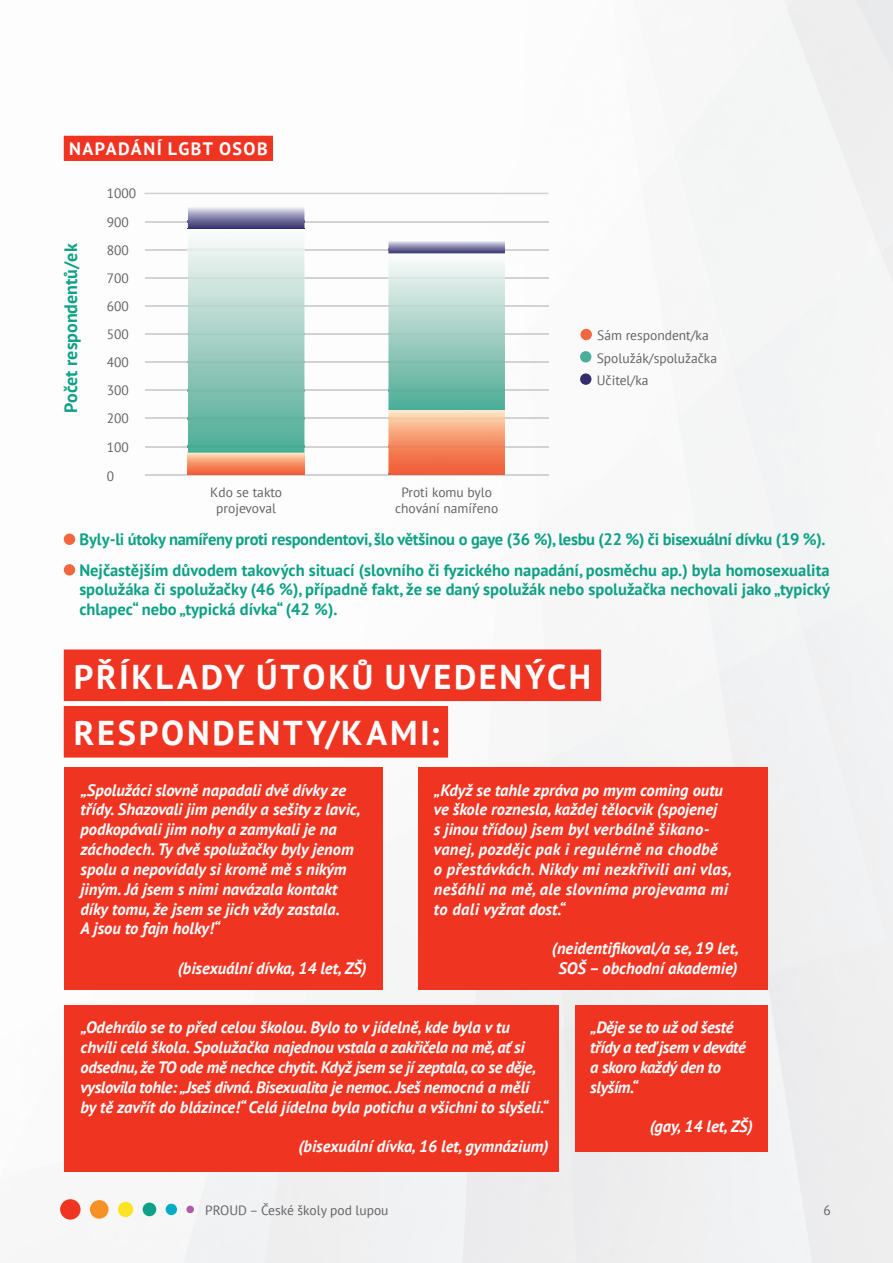
<style>
.page{position:relative;width:893px;height:1263px;background:#fff}
.page>*{position:absolute;margin:0;border:0;box-sizing:border-box;transform-origin:0 0}
.t1{font:700 34.35px/56.6px "PT Sans";letter-spacing:.08em;color:#fff}
.t2{font:700 18px "PT Sans";color:#0ea186}
.t3{font:700 18px "PT Sans";letter-spacing:.08em;color:#fff}
.t4{font:italic 700 16.5px/19.8px "PT Sans";color:#fff}
.t5{font:italic 700 16.5px/19.8px "PT Sans";letter-spacing:-.02em;color:#fff}
.t6{font:700 16.5px/30.6px "PT Sans";color:#0ea186}
.t7{font:italic 700 16.5px/19.8px "PT Sans";letter-spacing:.02em;color:#fff}
.t8{font:13.5px/22.4px "PT Sans";color:#636366;text-align:center}
</style>
<div class="page">
<img style="left:60px;top:210px;width:150px;height:1053px">
<img style="left:263px;top:210px;width:105px;height:1053px">
<img style="left:367px;top:263px;width:53px;height:1000px">
<div style="left:60px;top:1199px;width:21px;height:20px;background:#ef3522;border-radius:50%"></div>
<div style="left:90px;top:1200px;width:19px;height:19px;background:#f69225;border-radius:50%"></div>
<div style="left:118px;top:1202px;width:15px;height:15px;background:#fbe423;border-radius:50%"></div>
<div style="left:143px;top:1202px;width:13px;height:14px;background:#0ea186;border-radius:50%"></div>
<div style="left:186px;top:1205px;width:8px;height:8px;background:#ad5da5;border-radius:50%"></div>
<div style="left:64px;top:767px;width:319px;height:223px;background:#ef3522"></div>
<div style="left:64px;top:1005px;width:495px;height:167px;background:#ef3522"></div>
<div style="left:575px;top:1005px;width:193px;height:147px;background:#ef3522"></div>
<div style="left:419px;top:767px;width:349px;height:223px;background:#ef3522"></div>
<hr style="left:145px;top:474px;width:404px;height:1px;background:#d1d2d4">
<hr style="left:145px;top:446px;width:404px;height:1px;background:#d1d2d4">
<hr style="left:145px;top:418px;width:404px;height:1px;background:#d1d2d4">
<hr style="left:145px;top:390px;width:404px;height:1px;background:#d1d2d4">
<hr style="left:145px;top:361px;width:404px;height:2px;background:#d1d2d4">
<hr style="left:145px;top:333px;width:404px;height:2px;background:#d1d2d4">
<hr style="left:145px;top:305px;width:404px;height:2px;background:#d1d2d4">
<hr style="left:145px;top:277px;width:404px;height:2px;background:#d1d2d4">
<hr style="left:145px;top:249px;width:404px;height:1px;background:#d1d2d4">
<hr style="left:145px;top:221px;width:404px;height:1px;background:#d1d2d4">
<hr style="left:145px;top:193px;width:404px;height:1px;background:#d1d2d4">
<div style="left:166px;top:1204px;width:11px;height:11px;background:#00adc6;border-radius:50%"></div>
<div style="left:64px;top:136px;width:209px;height:25px;background:#ef3522"></div>
<svg style="left:580px;top:329px;width:12px;height:11px"></svg>
<svg style="left:580px;top:351px;width:11px;height:11px"></svg>
<svg style="left:580px;top:373px;width:11px;height:12px"></svg>
<img style="left:188px;top:207px;width:116px;height:267px">
<hr style="left:188px;top:474px;width:116px;height:1px;background:#e95e39">
<hr style="left:188px;top:446px;width:116px;height:1px;background:#4aab95">
<hr style="left:188px;top:418px;width:116px;height:1px;background:#63b2a0">
<hr style="left:188px;top:390px;width:116px;height:1px;background:#7bbaac">
<hr style="left:188px;top:361px;width:116px;height:2px;background:#8fc2b5">
<hr style="left:188px;top:333px;width:116px;height:2px;background:#a5ccc2">
<hr style="left:188px;top:305px;width:116px;height:2px;background:#bad6ce">
<hr style="left:188px;top:277px;width:116px;height:2px;background:#cde0db">
<hr style="left:188px;top:249px;width:116px;height:1px;background:#e6edeb">
<hr style="left:188px;top:221px;width:116px;height:1px;background:#666291">
<img style="left:188px;top:228px;width:116px;height:1px">
<img style="left:388px;top:240px;width:117px;height:234px">
<hr style="left:388px;top:249px;width:117px;height:1px;background:#666291">
<hr style="left:388px;top:390px;width:117px;height:1px;background:#5fb19e">
<hr style="left:388px;top:361px;width:117px;height:2px;background:#81bcad">
<hr style="left:388px;top:333px;width:117px;height:2px;background:#a0cabe">
<hr style="left:388px;top:305px;width:117px;height:2px;background:#bcd7cf">
<hr style="left:388px;top:277px;width:117px;height:2px;background:#d8e7e4">
<hr style="left:388px;top:474px;width:117px;height:1px;background:#e95d39">
<hr style="left:388px;top:446px;width:117px;height:1px;background:#ed835b">
<hr style="left:388px;top:418px;width:117px;height:1px;background:#f4cba7">
<svg style="left:64px;top:533px;width:11px;height:12px"></svg>
<svg style="left:64px;top:564px;width:11px;height:11px"></svg>
<div style="left:64px;top:649px;width:537px;height:52px;background:#ef3522"></div>
<div style="left:64px;top:706px;width:384px;height:51px;background:#ef3522"></div>
<p class="t3" style="left:69px;top:137px;width:200px">NAPADÁNÍ LGBT OSOB</p>
<p class="t8" style="left:107px;top:182px;width:31px">1000</p>
<p class="t2" style="left:59px;top:413px;width:171px;rotate:-90deg">Počet respondentů/ek</p>
<p class="t8" style="left:107px;top:210px;width:24px">900</p>
<p class="t8" style="left:107px;top:238px;width:24px">800</p>
<p class="t8" style="left:107px;top:266px;width:24px">700</p>
<p class="t8" style="left:107px;top:295px;width:24px">600</p>
<p class="t8" style="left:107px;top:323px;width:24px">500</p>
<p class="t8" style="left:107px;top:351px;width:24px">400</p>
<p class="t8" style="left:107px;top:379px;width:24px">300</p>
<p class="t8" style="left:107px;top:407px;width:24px">200</p>
<p class="t8" style="left:107px;top:435px;width:24px">100</p>
<p class="t8" style="left:107px;top:464px;width:9px">0</p>
<p class="t8" style="left:210px;top:483px;width:73px;line-height:16.2px">Kdo se takto projevoval</p>
<p class="t8" style="left:395px;top:483px;width:105px;line-height:16.2px">Proti komu bylo chování namířeno</p>
<p class="t8" style="left:597px;top:324px;width:122px;text-align:left">Sám respondent/ka<br>Spolužák/spolužačka<br>Učitel/ka</p>
<p class="t6" style="left:79px;top:523px;width:752px">Byly-li útoky namířeny proti respondentovi, šlo většinou o gaye (36 %), lesbu (22 %) či bisexuální dívku (19 %).<br>Nejčastějším důvodem takových situací (slovního či fyzického napadání, posměchu ap.) byla homosexualita</p>
<p class="t6" style="left:79px;top:579px;width:752px;line-height:19.8px">spolužáka či spolužačky (46 %), případně fakt, že se daný spolužák nebo spolužačka nechovali jako „typický chlapec“ nebo „typická dívka“ (42 %).</p>
<h1 class="t1" style="left:74px;top:648px;width:519px">PŘÍKLADY ÚTOKŮ UVEDENÝCH<br>RESPONDENTY/KAMI:</h1>
<p class="t4" style="left:81px;top:780px;width:281px">„Spolužáci slovně napadali dvě dívky ze třídy. Shazovali jim penály a sešity z lavic, podkopávali jim nohy a zamykali je na záchodech. Ty dvě spolužačky byly jenom spolu a nepovídaly si kromě mě s nikým jiným. Já jsem s nimi navázala kontakt díky tomu, že jsem se jich vždy zastala.<br>A jsou to fajn holky!“</p>
<p class="t4" style="left:178px;top:958px;width:190px">(bisexuální dívka, 14 let, ZŠ)</p>
<p class="t7" style="left:434px;top:780px;width:299px">„Když se tahle zpráva po mym coming outu ve škole roznesla, každej tělocvik (spojenej<br>s jinou třídou) jsem byl verbálně šikano&shy;vanej, pozdějc pak i regulérně na chodbě<br>o přestávkách. Nikdy mi nezkřivili ani vlas, nešáhli na mě, ale slovníma projevama mi to dali vyžrat dost.“</p>
<p class="t4" style="left:552px;top:938px;width:188px;text-align:center">(neidentifikoval/a se, 19 let,<br>SOŠ – obchodní akademie)</p>
<p class="t5" style="left:81px;top:1017px;width:469px">„Odehrálo se to před celou školou. Bylo to v jídelně, kde byla v tu chvíli celá škola. Spolužačka najednou vstala a zakřičela na mě, ať si odsednu, že TO ode mě nechce chytit. Když jsem se jí zeptala, co se děje, vyslovila tohle: „Jseš divná. Bisexualita je nemoc. Jseš nemocná a měli by tě zavřít do blázince!“ Celá jídelna byla potichu a všichni to slyšeli.“</p>
<p class="t4" style="left:298px;top:1136px;width:252px">(bisexuální dívka, 16 let, gymnázium)</p>
<p class="t5" style="left:590px;top:1017px;width:157px">„Děje se to už od šesté třídy a teď jsem v deváté a skoro každý den to slyším.“</p>
<p class="t4" style="left:650px;top:1116px;width:105px">(gay, 14 let, ZŠ)</p>
<p class="t8" style="left:205px;top:1198px;width:185px">PROUD – České školy pod lupou</p>
<p class="t8" style="left:823px;top:1198px;width:9px">6</p>
</div>
